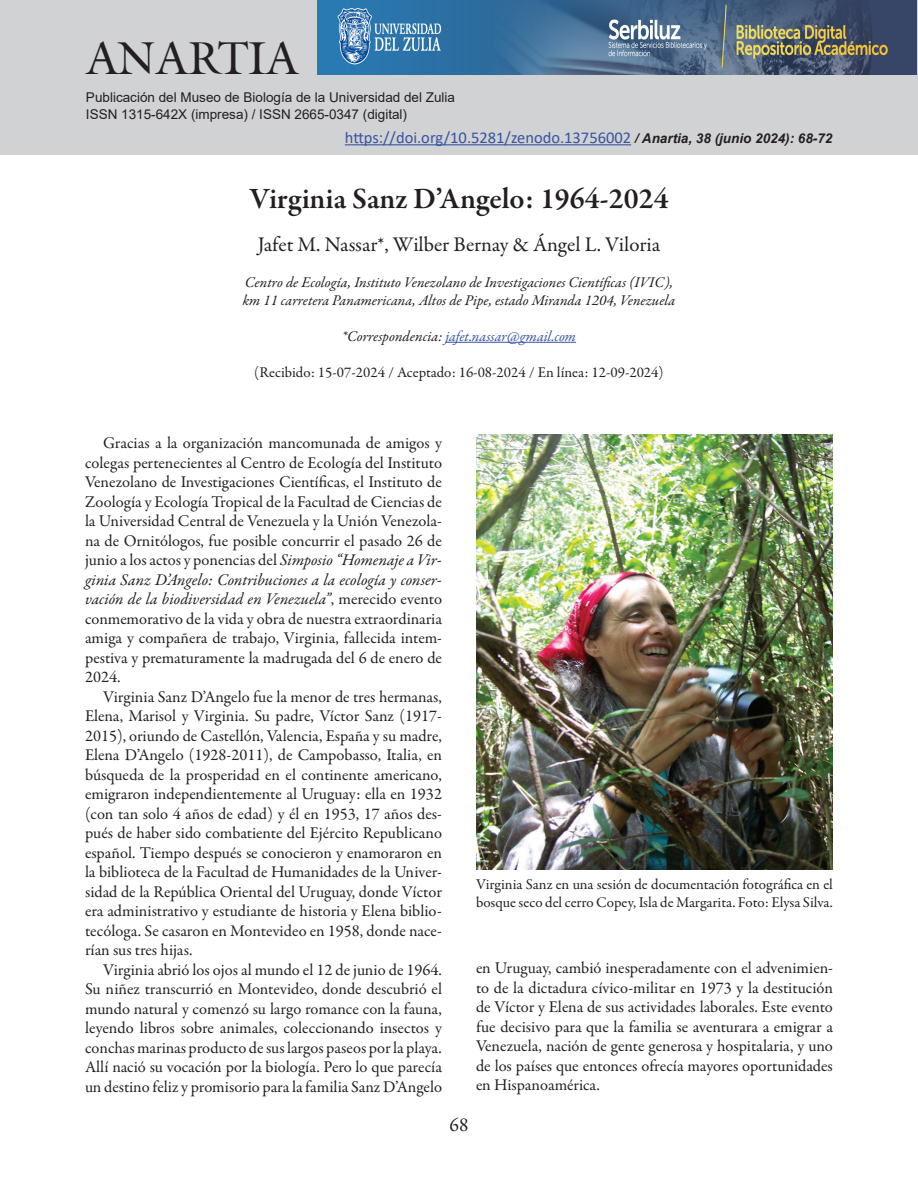
<style>
.page{position:relative;width:918px;height:1188px;background:#fff}
.page>*{position:absolute;margin:0;border:0;box-sizing:border-box;transform-origin:0 0}
.t1{font:45px "Galliard IT Cby BT";color:#231f20}
.t2{font:600 30px "Garamond Premr Pro";color:#231f20}
.t3{font:21px "Garamond Premr Pro";color:#231f20}
.t4{font:19.5px "Garamond Premr Pro";color:#231f20}
.t5{font:16.5px/19.5px "Garamond Premr Pro";color:#231f20;text-align:justify}
.t6{font:16.5px "Calibri";color:#3853a3}
.t7{font:15px/18px "Garamond Premr Pro";color:#231f20}
.t8{font:italic 15px/18px "Garamond Premr Pro";color:#231f20}
.t9{font:italic 15px "Garamond Premr Pro";color:#3853a3}
.t10{font:13.5px/16.2px "Arial";color:#231f20}
.s1{font-family:"Arial";font-weight:700;font-style:italic;font-size:13.5px;color:#231f20}
.s2{color:#231f20}
.s3{font-style:italic}
</style>
<div class="page">
<div style="left:0;top:0;width:918px;height:155px;background:#d1d2d4"></div>
<hr style="left:345px;top:144px;width:286px;height:1px;background:#3853a3">
<hr style="left:446px;top:342px;width:130px;height:1px;background:#3853a3">
<img style="left:476px;top:435px;width:357px;height:435px">
<img style="left:317px;top:0;width:599px;height:74px">
<h1 class="t1" style="left:86px;top:29px;width:214px">ANARTIA</h1>
<p class="t10" style="left:86px;top:90px;width:371px">Publicación del Museo de Biología de la Universidad del Zulia<br>ISSN 1315-642X (impresa) / ISSN 2665-0347 (digital)</p>
<p class="t6" style="left:345px;top:126px;width:489px">https://doi.org/10.5281/zenodo.13756002 <span class="s1">/ Anartia, 38 (junio 2024): 68-72</span></p>
<h2 class="t2" style="left:249px;top:180px;width:421px">Virginia Sanz D’Angelo: 1964-2024</h2>
<p class="t3" style="left:258px;top:232px;width:404px">Jafet M. Nassar*, Wilber Bernay &amp; Ángel L. Viloria</p>
<p class="t8" style="left:243px;top:274px;width:434px">Centro de Ecología, Instituto Venezolano de Investigaciones Científicas (IVIC), km 11 carretera Panamericana, Altos de Pipe, estado Miranda 1204, Venezuela</p>
<p class="t9" style="left:342px;top:327px;width:236px"><span class="s2">*Correspondencia:</span> jafet.nassar@gmail.com</p>
<p class="t7" style="left:254px;top:363px;width:411px">(Recibido: 15-07-2024 / Aceptado: 16-08-2024 / En línea: 12-09-2024)</p>
<p class="t5" style="left:85px;top:434px;width:359px;text-indent:18px">Gracias a la organización mancomunada de amigos y colegas pertenecientes al Centro de Ecología del Instituto Venezolano de Investigaciones Científicas, el Instituto de Zoología y Ecología Tropical de la Facultad de Ciencias de la Universidad Central de Venezuela y la Unión Venezola&shy;na de Ornitólogos, fue posible concurrir el pasado 26 de junio a los actos y ponencias del <span class="s3">Simposio “Homenaje a Vir&shy;ginia Sanz D’Angelo: Contribuciones a la ecología y conser&shy;vación de la biodiversidad en Venezuela”</span>, merecido evento conmemorativo de la vida y obra de nuestra extraordinaria amiga y compañera de trabajo, Virginia, fallecida intem&shy;pestiva y prematuramente la madrugada del 6 de enero de 2024.</p>
<p class="t5" style="left:85px;top:687px;width:359px;text-indent:18px">Virginia Sanz D’Angelo fue la menor de tres hermanas, Elena, Marisol y Virginia. Su padre, Víctor Sanz (1917- 2015), oriundo de Castellón, Valencia, España y su madre, Elena D’Angelo (1928-2011), de Campobasso, Italia, en búsqueda de la prosperidad en el continente americano, emigraron independientemente al Uruguay: ella en 1932 (con tan solo 4 años de edad) y él en 1953, 17 años des&shy;pués de haber sido combatiente del Ejército Republicano español. Tiempo después se conocieron y enamoraron en la biblioteca de la Facultad de Humanidades de la Univer&shy;sidad de la República Oriental del Uruguay, donde Víctor era administrativo y estudiante de historia y Elena biblio&shy;tecóloga. Se casaron en Montevideo en 1958, donde nace&shy;rían sus tres hijas.</p>
<p class="t5" style="left:85px;top:960px;width:359px;text-indent:18px">Virginia abrió los ojos al mundo el 12 de junio de 1964.<br>Su niñez transcurrió en Montevideo, donde descubrió el mundo natural y comenzó su largo romance con la fauna, leyendo libros sobre animales, coleccionando insectos y conchas marinas producto de sus largos paseos por la playa.<br>Allí nació su vocación por la biología. Pero lo que parecía un destino feliz y promisorio para la familia Sanz D’Angelo</p>
<p class="t5" style="left:476px;top:959px;width:359px">en Uruguay, cambió inesperadamente con el advenimien&shy;to de la dictadura cívico-militar en 1973 y la destitución de Víctor y Elena de sus actividades laborales. Este evento fue decisivo para que la familia se aventurara a emigrar a Venezuela, nación de gente generosa y hospitalaria, y uno de los países que entonces ofrecía mayores oportunidades en Hispanoamérica.</p>
<p class="t7" style="left:476px;top:876px;width:358px">Virginia Sanz en una sesión de documentación fotográfica en el bosque seco del cerro Copey, Isla de Margarita. Foto: Elysa Silva.</p>
<p class="t4" style="left:450px;top:1113px;width:20px">68</p>
</div>
